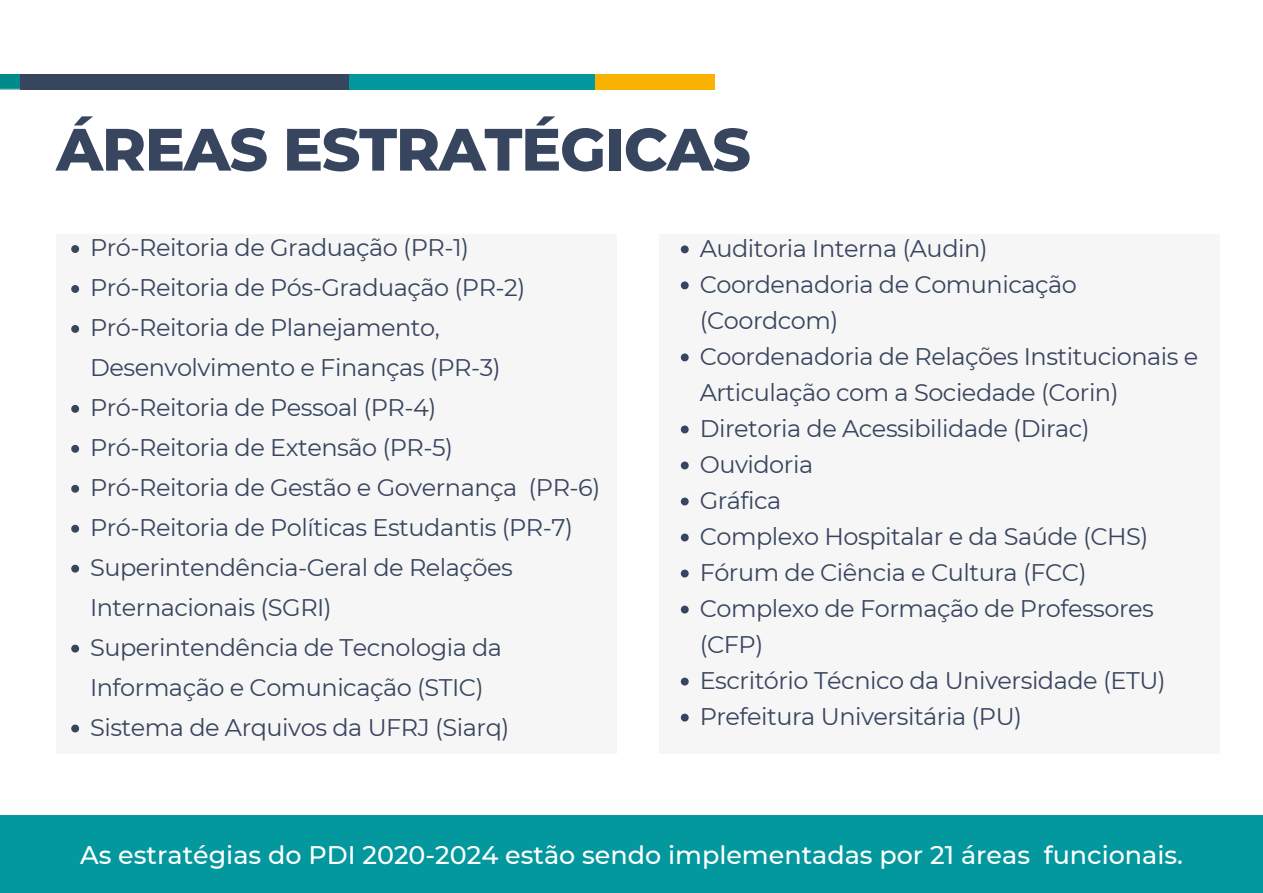
<style>
.page{position:relative;width:1263px;height:893px;background:#fff}
.page>*{position:absolute;margin:0;border:0;box-sizing:border-box;transform-origin:0 0}
.t1{font:800 59.62px "Montserrat";letter-spacing:-.02em;color:#38455f}
.t2{font:500 25.42px "Montserrat";color:#fff}
.t3{font:24px/36px "Montserrat";letter-spacing:-.02em;color:#38455f}
</style>
<div class="page">
<img style="left:0;top:74px;width:20px;height:15px">
<div style="left:595px;top:74px;width:119px;height:15px;background:#f9b200"></div>
<div style="left:349px;top:74px;width:246px;height:15px;background:#03989e"></div>
<div style="left:20px;top:74px;width:329px;height:15px;background:#38455f"></div>
<div style="left:56px;top:234px;width:561px;height:519px;background:#f6f6f6"></div>
<svg style="left:71px;top:245px;width:8px;height:8px"></svg>
<svg style="left:71px;top:285px;width:8px;height:8px"></svg>
<svg style="left:71px;top:325px;width:8px;height:8px"></svg>
<svg style="left:71px;top:405px;width:8px;height:8px"></svg>
<svg style="left:71px;top:445px;width:8px;height:8px"></svg>
<svg style="left:71px;top:485px;width:8px;height:8px"></svg>
<svg style="left:71px;top:525px;width:8px;height:7px"></svg>
<svg style="left:71px;top:565px;width:8px;height:7px"></svg>
<svg style="left:71px;top:644px;width:8px;height:8px"></svg>
<svg style="left:71px;top:724px;width:8px;height:8px"></svg>
<div style="left:659px;top:234px;width:560px;height:519px;background:#f6f6f6"></div>
<svg style="left:681px;top:245px;width:8px;height:8px"></svg>
<svg style="left:681px;top:281px;width:8px;height:8px"></svg>
<svg style="left:681px;top:353px;width:8px;height:8px"></svg>
<svg style="left:681px;top:425px;width:8px;height:8px"></svg>
<svg style="left:681px;top:461px;width:8px;height:8px"></svg>
<svg style="left:681px;top:497px;width:8px;height:8px"></svg>
<svg style="left:681px;top:533px;width:8px;height:8px"></svg>
<svg style="left:681px;top:569px;width:8px;height:8px"></svg>
<svg style="left:681px;top:605px;width:8px;height:8px"></svg>
<svg style="left:681px;top:677px;width:8px;height:8px"></svg>
<svg style="left:681px;top:713px;width:8px;height:8px"></svg>
<div style="left:0;top:815px;width:1263px;height:78px;background:#03989e"></div>
<h1 class="t1" style="left:56px;top:113px;width:696px">ÁREAS ESTRATÉGICAS</h1>
<p class="t3" style="left:90px;top:228px;width:512px;line-height:40px">Pró-Reitoria de Graduação (PR-1)<br>Pró-Reitoria de Pós-Graduação (PR-2)<br>Pró-Reitoria de Planejamento, Desenvolvimento e Finanças (PR-3)<br>Pró-Reitoria de Pessoal (PR-4)<br>Pró-Reitoria de Extensão (PR-5)<br>Pró-Reitoria de Gestão e Governança (PR-6)<br>Pró-Reitoria de Políticas Estudantis (PR-7)<br>Superintendência-Geral de Relações Internacionais (SGRI)<br>Superintendência de Tecnologia da Informação e Comunicação (STIC)<br>Sistema de Arquivos da UFRJ (Siarq)</p>
<p class="t3" style="left:700px;top:230px;width:500px">Auditoria Interna (Audin)<br>Coordenadoria de Comunicação (Coordcom)<br>Coordenadoria de Relações Institucionais e<br>Articulação com a Sociedade (Corin)<br>Diretoria de Acessibilidade (Dirac)<br>Ouvidoria<br>Gráfica<br>Complexo Hospitalar e da Saúde (CHS)<br>Fórum de Ciência e Cultura (FCC)<br>Complexo de Formação de Professores (CFP)<br>Escritório Técnico da Universidade (ETU)<br>Prefeitura Universitária (PU)</p>
<p class="t2" style="left:80px;top:839px;width:1104px">As estratégias do PDI 2020-2024 estão sendo implementadas por 21 áreas funcionais.</p>
</div>
